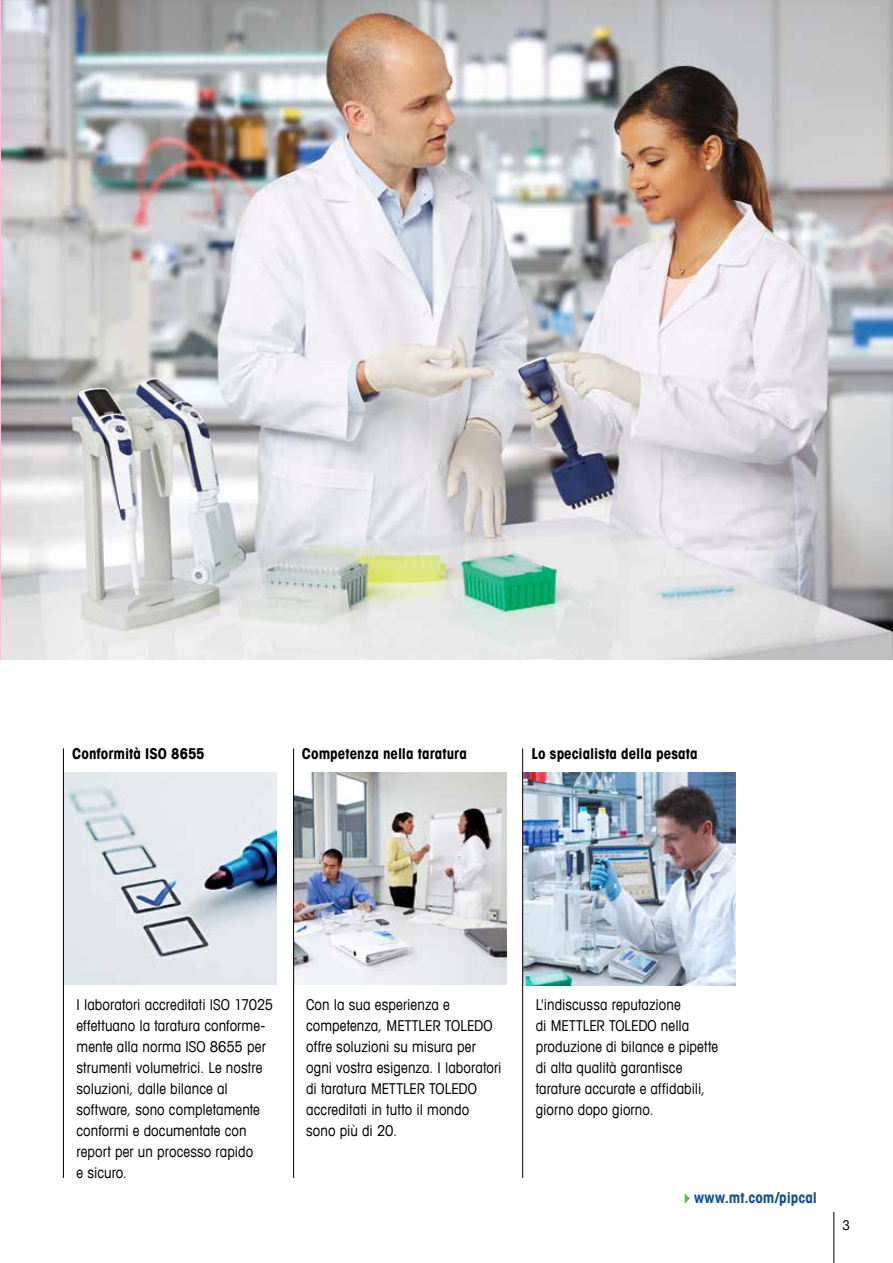
<style>
.page{position:relative;width:893px;height:1263px;background:#fff}
.page>*{position:absolute;margin:0;border:0;box-sizing:border-box;transform-origin:0 0}
.t1{font:condensed 15px/21px "Avant Garde Com";letter-spacing:.005em;color:#000}
.t2{font:700 condensed 15px "Avant Garde Com";letter-spacing:.005em;color:#000}
.t3{font:700 condensed 15px "Avant Garde Com";letter-spacing:.005em;color:#115196}
.t4{font:condensed 13.5px "Avant Garde Com";color:#000}
</style>
<div class="page">
<hr style="left:833px;top:1212px;width:1px;height:51px;background:#000">
<svg style="left:685px;top:1193px;width:5px;height:11px"></svg>
<img style="left:1px;top:0;width:892px;height:660px">
<img style="left:64px;top:772px;width:212px;height:212px">
<img style="left:523px;top:772px;width:212px;height:213px">
<img style="left:294px;top:772px;width:212px;height:212px">
<hr style="left:522px;top:748px;width:1px;height:430px;background:#000">
<hr style="left:63px;top:748px;width:1px;height:430px;background:#000">
<hr style="left:293px;top:748px;width:1px;height:430px;background:#000">
<p class="t2" style="left:72px;top:744px;width:134px">Conformità ISO 8655</p>
<p class="t2" style="left:302px;top:744px;width:166px">Competenza nella taratura</p>
<p class="t2" style="left:531px;top:744px;width:168px">Lo specialista della pesata</p>
<p class="t1" style="left:77px;top:993px;width:198px">I laboratori accreditati ISO 17025 effettuano la taratura conforme&shy;mente alla norma ISO 8655 per strumenti volumetrici. Le nostre soluzioni, dalle bilance al software, sono completamente conformi e documentate con report per un processo rapido<br>e sicuro.</p>
<p class="t1" style="left:306px;top:993px;width:197px">Con la sua esperienza e competenza, METTLER TOLEDO offre soluzioni su misura per ogni vostra esigenza. I laboratori di taratura METTLER TOLEDO accreditati in tutto il mondo sono più di 20.</p>
<p class="t1" style="left:536px;top:993px;width:184px">L'indiscussa reputazione<br>di METTLER TOLEDO nella produzione di bilance e pipette di alta qualità garantisce tarature accurate e affidabili, giorno dopo giorno.</p>
<p class="t3" style="left:694px;top:1188px;width:124px">www.mt.com/pipcal</p>
<p class="t4" style="left:842px;top:1217px;width:9px">3</p>
</div>
